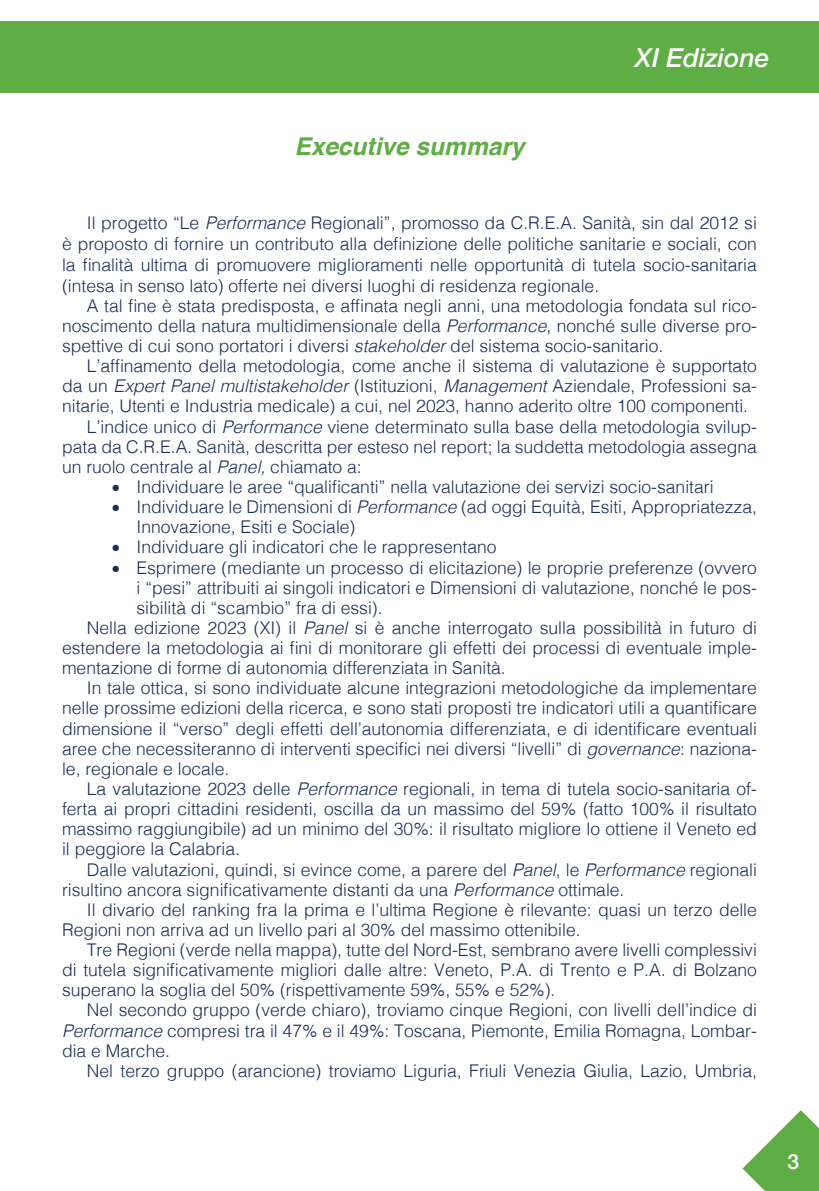
<style>
.page{position:relative;width:819px;height:1191px;background:#fff}
.page>*{position:absolute;margin:0;border:0;box-sizing:border-box;transform-origin:0 0}
.t1{font:italic 500 26.25px "Helvetica Neue";color:#fff}
.t2{font:italic 700 24.5px "Helvetica";color:#5fad45}
.t3{font:500 21px "Helvetica Neue";color:#fff}
.t4{font:300 17.5px/20.1px "Helvetica";color:#1a2c58;text-align:justify}
.s1{font-style:italic}
</style>
<div class="page">
<div style="left:0;top:21px;width:819px;height:72px;background:#5fad45"></div>
<svg style="left:742px;top:1110px;width:77px;height:81px"></svg>
<p class="t2" style="left:294px;top:126px;width:232px">Executive summary</p>
<h1 class="t1" style="left:635px;top:42px;width:136px">XI Edizione</h1>
<p class="t4" style="left:62px;top:211px;width:696px;line-height:21px;text-indent:25px">Il progetto “Le <span class="s1">Performance</span> Regionali”, promosso da C.R.E.A. Sanità, sin dal 2012 si è proposto di fornire un contributo alla definizione delle politiche sanitarie e sociali, con la finalità ultima di promuovere miglioramenti nelle opportunità di tutela socio-sanitaria (intesa in senso lato) offerte nei diversi luoghi di residenza regionale.</p>
<p class="t4" style="left:62px;top:294px;width:696px;text-indent:25px">A tal fine è stata predisposta, e affinata negli anni, una metodologia fondata sul rico&shy;noscimento della natura multidimensionale della <span class="s1">Performance</span>, nonché sulle diverse pro&shy;spettive di cui sono portatori i diversi <span class="s1">stakeholder</span> del sistema socio-sanitario.</p>
<p class="t4" style="left:62px;top:355px;width:696px;text-indent:25px">L’affinamento della metodologia, come anche il sistema di valutazione è supportato da un <span class="s1">Expert Panel multistakeholder</span> (Istituzioni, <span class="s1">Management</span> Aziendale, Professioni sa&shy;nitarie, Utenti e Industria medicale) a cui, nel 2023, hanno aderito oltre 100 componenti.</p>
<p class="t4" style="left:62px;top:415px;width:696px;text-indent:25px">L’indice unico di <span class="s1">Performance</span> viene determinato sulla base della metodologia svilup&shy;pata da C.R.E.A. Sanità, descritta per esteso nel report; la suddetta metodologia assegna un ruolo centrale al <span class="s1">Panel,</span> chiamato a:</p>
<p class="t4" style="left:112px;top:475px;width:603px">• Individuare le aree “qualificanti” nella valutazione dei servizi socio-sanitari</p>
<p class="t4" style="left:136px;top:495px;width:622px;text-indent:-25px">• Individuare le Dimensioni di <span class="s1">Performance</span> (ad oggi Equità, Esiti, Appropriatezza,<br>Innovazione, Esiti e Sociale)</p>
<p class="t4" style="left:112px;top:536px;width:386px">• Individuare gli indicatori che le rappresentano</p>
<p class="t4" style="left:136px;top:556px;width:622px;text-indent:-25px">• Esprimere (mediante un processo di elicitazione) le proprie preferenze (ovvero i “pesi” attribuiti ai singoli indicatori e Dimensioni di valutazione, nonché le pos&shy;sibilità di “scambio” fra di essi).</p>
<p class="t4" style="left:62px;top:616px;width:696px;text-indent:25px">Nella edizione 2023 (XI) il <span class="s1">Panel</span> si è anche interrogato sulla possibilità in futuro di estendere la metodologia ai fini di monitorare gli effetti dei processi di eventuale imple&shy;mentazione di forme di autonomia differenziata in Sanità.</p>
<p class="t4" style="left:62px;top:677px;width:696px;text-indent:25px">In tale ottica, si sono individuate alcune integrazioni metodologiche da implementare nelle prossime edizioni della ricerca, e sono stati proposti tre indicatori utili a quantificare dimensione il “verso” degli effetti dell’autonomia differenziata, e di identificare eventuali aree che necessiteranno di interventi specifici nei diversi “livelli” di <span class="s1">governance</span>: naziona&shy;le, regionale e locale.</p>
<p class="t4" style="left:62px;top:777px;width:696px;text-indent:25px">La valutazione 2023 delle <span class="s1">Performance</span> regionali, in tema di tutela socio-sanitaria of&shy;ferta ai propri cittadini residenti, oscilla da un massimo del 59% (fatto 100% il risultato massimo raggiungibile) ad un minimo del 30%: il risultato migliore lo ottiene il Veneto ed il peggiore la Calabria.</p>
<p class="t4" style="left:62px;top:858px;width:696px;text-indent:25px">Dalle valutazioni, quindi, si evince come, a parere del <span class="s1">Panel</span>, le <span class="s1">Performance</span> regionali risultino ancora significativamente distanti da una <span class="s1">Performance</span> ottimale.</p>
<p class="t4" style="left:62px;top:898px;width:696px;text-indent:25px">Il divario del ranking fra la prima e l’ultima Regione è rilevante: quasi un terzo delle<br>Regioni non arriva ad un livello pari al 30% del massimo ottenibile.</p>
<p class="t4" style="left:62px;top:938px;width:696px;text-indent:25px">Tre Regioni (verde nella mappa), tutte del Nord-Est, sembrano avere livelli complessivi di tutela significativamente migliori dalle altre: Veneto, P.A. di Trento e P.A. di Bolzano superano la soglia del 50% (rispettivamente 59%, 55% e 52%).</p>
<p class="t4" style="left:62px;top:999px;width:696px;text-indent:25px">Nel secondo gruppo (verde chiaro), troviamo cinque Regioni, con livelli dell’indice di <span class="s1">Performance</span> compresi tra il 47% e il 49%: Toscana, Piemonte, Emilia Romagna, Lombar&shy;dia e Marche.</p>
<p class="t4" style="left:87px;top:1059px;width:671px">Nel terzo gruppo (arancione) troviamo Liguria, Friuli Venezia Giulia, Lazio, Umbria,</p>
<p class="t3" style="left:787px;top:1148px;width:13px">3</p>
</div>
